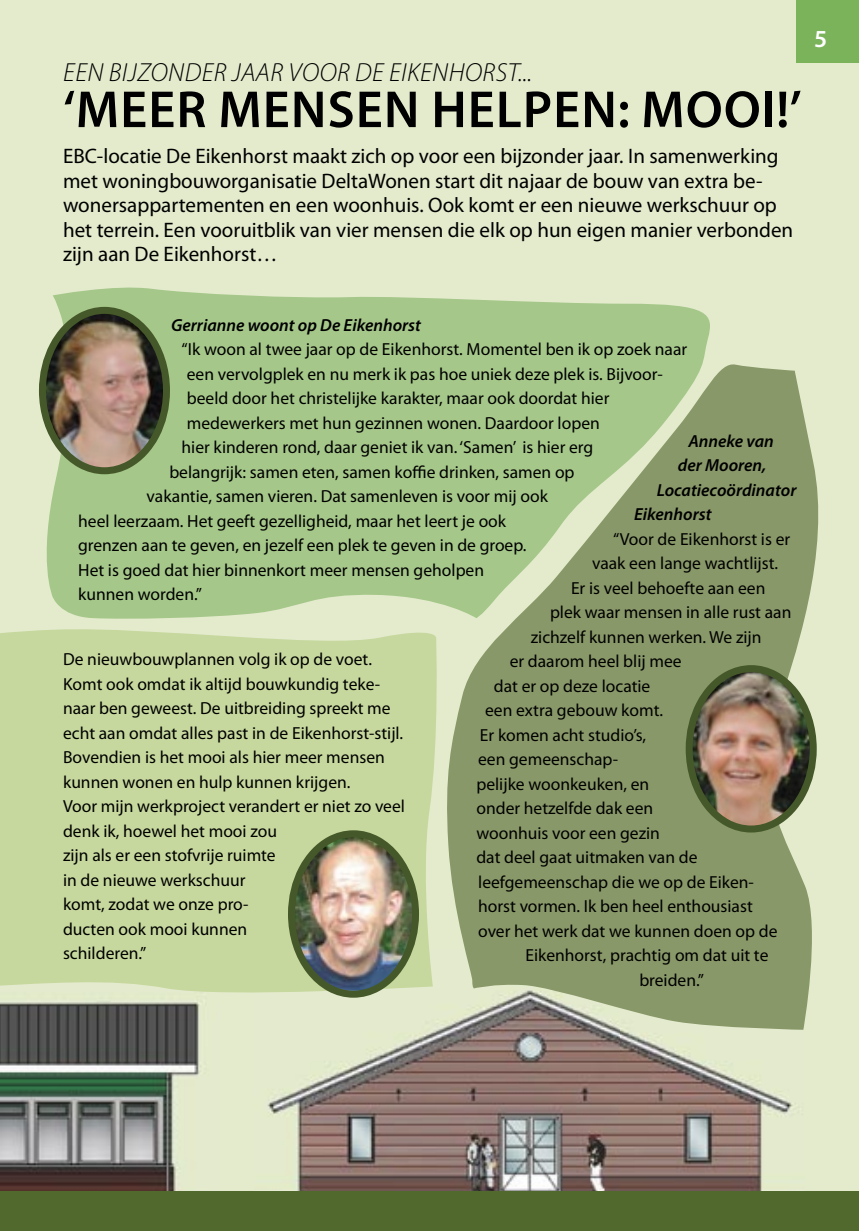
<style>
.page{position:relative;width:859px;height:1231px;background:#fff}
.page>*{position:absolute;margin:0;border:0;box-sizing:border-box;transform-origin:0 0}
.t1{font:600 52.5px "Myriad Pro";letter-spacing:.02em;color:#000}
.t2{font:italic 300 26.25px "Myriad Pro";letter-spacing:.02em;color:#000}
.t3{font:600 24.5px "Myriad Pro";color:#fff}
.t4{font:21px/24.5px "Myriad Pro";color:#000}
.t5{font:17.5px/24.5px "Myriad Pro";color:#000}
.t6{font:italic 600 17.5px "Myriad Pro";color:#000}
</style>
<div class="page">
<div style="left:0;top:0;width:858px;height:1230px;background:#e3ebcc"></div>
<img style="left:267px;top:1026px;width:537px;height:165px">
<img style="left:0;top:1001px;width:199px;height:190px">
<div style="left:0;top:1191px;width:858px;height:39px;background:#52692e"></div>
<div style="left:0;top:629px;width:437px;height:369px;background:#c6d89d"></div>
<img style="left:288px;top:830px;width:131px;height:167px">
<svg style="left:46px;top:287px;width:664px;height:332px;background:#aaca8f"></svg>
<img style="left:39px;top:307px;width:131px;height:167px">
<svg style="left:444px;top:361px;width:375px;height:668px;background:#96a878"></svg>
<img style="left:685px;top:665px;width:131px;height:167px">
<div style="left:795px;top:0;width:63px;height:63px;background:#7bb35a"></div>
<h2 class="t2" style="left:63px;top:58px;width:470px">EEN BIJZONDER JAAR VOOR DE EIKENHORST...</h2>
<h1 class="t1" style="left:63px;top:80px;width:740px">‘MEER MENSEN HELPEN: MOOI!’</h1>
<p class="t4" style="left:63px;top:144px;width:731px">EBC-locatie De Eikenhorst maakt zich op voor een bijzonder jaar. In samenwerking met woningbouworganisatie DeltaWonen start dit najaar de bouw van extra be&shy;wonersappartementen en een woonhuis. Ook komt er een nieuwe werkschuur op het terrein. Een vooruitblik van vier mensen die elk op hun eigen manier verbonden zijn aan De Eikenhorst…</p>
<h3 class="t3" style="left:813px;top:25px;width:15px">5</h3>
<p class="t6" style="left:171px;top:315px;width:251px">Gerrianne woont op De Eikenhorst</p>
<p class="t5" style="left:181px;top:337px;width:507px">“Ik woon al twee jaar op de Eikenhorst. Momentel ben ik op zoek naar</p>
<p class="t5" style="left:187px;top:362px;width:477px">een vervolgplek en nu merk ik pas hoe uniek deze plek is. Bijvoor-</p>
<p class="t5" style="left:187px;top:386px;width:424px">beeld door het christelijke karakter, maar ook doordat hier</p>
<p class="t5" style="left:187px;top:411px;width:414px">medewerkers met hun gezinnen wonen. Daardoor lopen</p>
<p class="t5" style="left:181px;top:435px;width:413px">hier kinderen rond, daar geniet ik van. ‘Samen’ is hier erg</p>
<p class="t5" style="left:169px;top:460px;width:406px">belangrijk: samen eten, samen koffie drinken, samen op</p>
<p class="t5" style="left:146px;top:484px;width:402px">vakantie, samen vieren. Dat samenleven is voor mij ook</p>
<p class="t5" style="left:78px;top:509px;width:429px">heel leerzaam. Het geeft gezelligheid, maar het leert je ook</p>
<p class="t5" style="left:78px;top:533px;width:449px">grenzen aan te geven, en jezelf een plek te geven in de groep.</p>
<p class="t5" style="left:78px;top:558px;width:407px">Het is goed dat hier binnenkort meer mensen geholpen</p>
<p class="t5" style="left:78px;top:582px;width:125px">kunnen worden.”</p>
<p class="t6" style="left:688px;top:431px;width:87px">Anneke van</p>
<p class="t6" style="left:677px;top:455px;width:90px">der Mooren,</p>
<p class="t6" style="left:656px;top:480px;width:141px">Locatiecoördinator</p>
<p class="t6" style="left:634px;top:504px;width:79px">Eikenhorst</p>
<p class="t5" style="left:612px;top:526px;width:178px">“Voor de Eikenhorst is er</p>
<p class="t5" style="left:592px;top:551px;width:187px">vaak een lange wachtlijst.</p>
<p class="t5" style="left:570px;top:575px;width:196px">Er is veel behoefte aan een</p>
<p class="t5" style="left:550px;top:600px;width:243px">plek waar mensen in alle rust aan</p>
<p class="t5" style="left:530px;top:624px;width:232px">zichzelf kunnen werken. We zijn</p>
<p class="t5" style="left:509px;top:649px;width:173px">er daarom heel blij mee</p>
<p class="t5" style="left:494px;top:673px;width:158px">dat er op deze locatie</p>
<p class="t5" style="left:485px;top:698px;width:179px">een extra gebouw komt.</p>
<p class="t5" style="left:480px;top:722px;width:168px">Er komen acht studio’s,</p>
<p class="t5" style="left:478px;top:747px;width:141px">een gemeenschap-</p>
<p class="t5" style="left:476px;top:771px;width:174px">pelijke woonkeuken, en</p>
<p class="t5" style="left:476px;top:796px;width:178px">onder hetzelfde dak een</p>
<p class="t5" style="left:476px;top:820px;width:185px">woonhuis voor een gezin</p>
<p class="t5" style="left:476px;top:845px;width:222px">dat deel gaat uitmaken van de</p>
<p class="t5" style="left:478px;top:869px;width:277px">leefgemeenschap die we op de Eiken-</p>
<p class="t5" style="left:478px;top:894px;width:276px">horst vormen. Ik ben heel enthousiast</p>
<p class="t5" style="left:478px;top:918px;width:301px">over het werk dat we kunnen doen op de</p>
<p class="t5" style="left:525px;top:943px;width:244px">Eikenhorst, prachtig om dat uit te</p>
<p class="t5" style="left:639px;top:967px;width:66px">breiden.”</p>
<p class="t5" style="left:63px;top:647px;width:343px">De nieuwbouwplannen volg ik op de voet.<br>Komt ook omdat ik altijd bouwkundig teke&shy;naar ben geweest. De uitbreiding spreekt me echt aan omdat alles past in de Eikenhorst-stijl.<br>Bovendien is het mooi als hier meer mensen kunnen wonen en hulp kunnen krijgen.<br>Voor mijn werkproject verandert er niet zo veel denk ik, hoewel het mooi zou<br>zijn als er een stofvrije ruimte<br>in de nieuwe werkschuur<br>komt, zodat we onze pro-<br>ducten ook mooi kunnen<br>schilderen.”</p>
</div>
